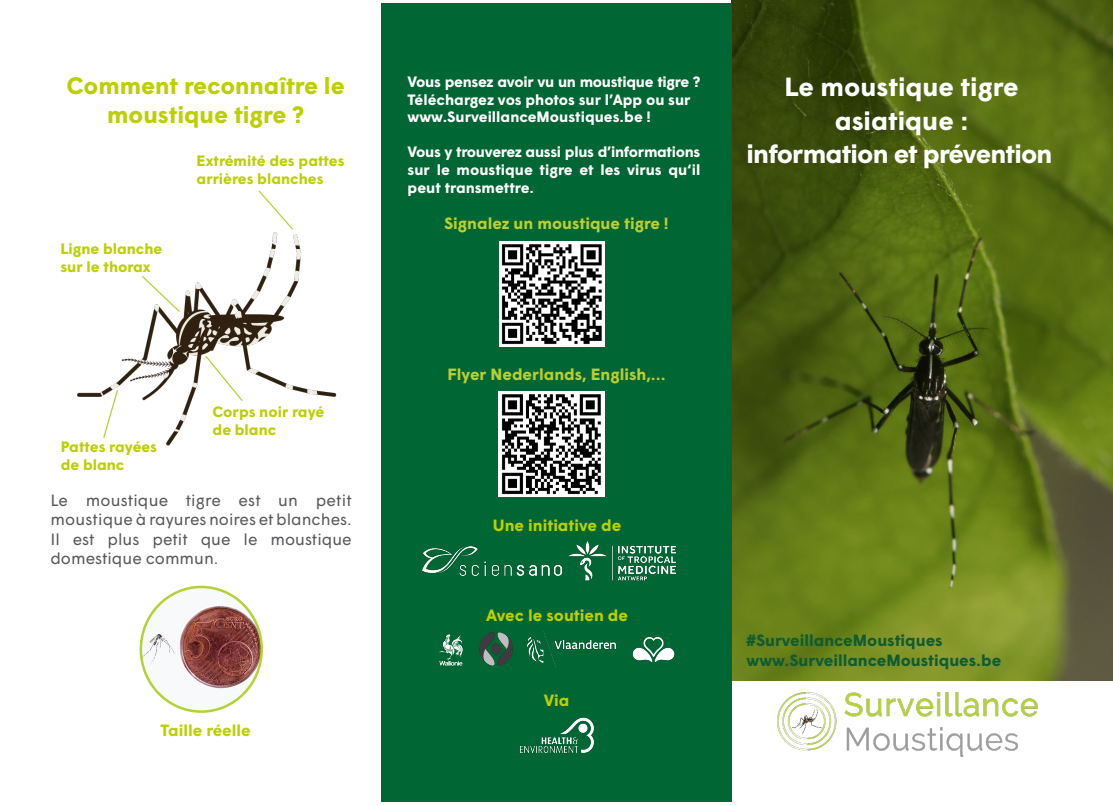
<style>
.page{position:relative;width:1113px;height:805px;background:#fff}
.page>*{position:absolute;margin:0;border:0;box-sizing:border-box;transform-origin:0 0}
.t1{font:700 26.25px/33.8px "Wigrum";color:#fff;text-align:center}
.t2{font:700 26.25px "Wigrum";letter-spacing:-.03em;color:#fff}
.t3{font:700 23.75px/28.5px "Wigrum";color:#bccf00;text-align:center}
.t4{font:16.25px/19.5px "Wigrum";color:#58595b;text-align:justify}
.t5{font:700 16.25px "Wigrum";color:#105c32}
.t6{font:700 16.25px "Wigrum";color:#bace32}
.t7{font:700 16.25px "Wigrum";color:#bccf00}
.t8{font:700 15px/17.5px "Wigrum";color:#fff;text-align:justify}
.t9{font:700 15px/18px "Wigrum";color:#bccf00}
.t10{font:700 15px/17.5px "Wigrum";letter-spacing:-.02em;color:#fff}
</style>
<div class="page">
<img style="left:732px;top:0;width:380px;height:680px">
<div style="left:381px;top:3px;width:351px;height:798px;background:#063"></div>
<img style="left:77px;top:232px;width:260px;height:214px">
<svg style="left:204px;top:354px;width:40px;height:48px"></svg>
<svg style="left:102px;top:388px;width:17px;height:51px"></svg>
<svg style="left:140px;top:274px;width:41px;height:39px"></svg>
<svg style="left:258px;top:190px;width:35px;height:40px"></svg>
<img style="left:499px;top:241px;width:106px;height:105px">
<img style="left:777px;top:692px;width:260px;height:64px">
<img style="left:141px;top:588px;width:121px;height:123px">
<img style="left:632px;top:637px;width:43px;height:26px">
<img style="left:439px;top:634px;width:24px;height:32px">
<img style="left:479px;top:632px;width:34px;height:34px">
<img style="left:572px;top:541px;width:105px;height:40px">
<img style="left:519px;top:717px;width:75px;height:36px">
<img style="left:422px;top:546px;width:150px;height:30px">
<img style="left:528px;top:631px;width:87px;height:37px">
<img style="left:498px;top:391px;width:106px;height:105px">
<p class="t10" style="left:407px;top:72px;width:294px">Vous pensez avoir vu un moustique tigre ?<br>Téléchargez vos photos sur l’App ou sur</p>
<p class="t8" style="left:407px;top:107px;width:245px">www.SurveillanceMoustiques.be !</p>
<p class="t8" style="left:407px;top:142px;width:294px">Vous y trouverez aussi plus d’informations sur le moustique tigre et les virus qu‘il peut transmettre.</p>
<p class="t3" style="left:67px;top:70px;width:279px">Comment reconnaître le moustique tigre ?</p>
<p class="t1" style="left:784px;top:68px;width:235px">Le moustique tigre asiatique :</p>
<p class="t9" style="left:197px;top:151px;width:149px">Extrémité des pattes</p>
<p class="t2" style="left:746px;top:134px;width:307px">information et prévention</p>
<p class="t9" style="left:197px;top:169px;width:128px">arrières blanches</p>
<p class="t9" style="left:60px;top:238px;width:103px">Ligne blanche sur le thorax</p>
<p class="t9" style="left:61px;top:436px;width:98px">Pattes rayées de blanc</p>
<p class="t9" style="left:212px;top:401px;width:113px">Corps noir rayé de blanc</p>
<p class="t4" style="left:50px;top:489px;width:303px">Le moustique tigre est un petit moustique à rayures noires et blanches.<br>Il est plus petit que le moustique domestique commun.</p>
<p class="t7" style="left:161px;top:717px;width:92px">Taille réelle</p>
<p class="t6" style="left:444px;top:211px;width:226px">Signalez un moustique tigre !</p>
<p class="t6" style="left:447px;top:361px;width:220px">Flyer Nederlands, English,...</p>
<p class="t7" style="left:493px;top:513px;width:130px">Une initiative de</p>
<p class="t7" style="left:486px;top:603px;width:143px">Avec le soutien de</p>
<p class="t7" style="left:543px;top:687px;width:27px">Via</p>
<p class="t5" style="left:746px;top:628px;width:198px">#SurveillanceMoustiques</p>
<p class="t5" style="left:746px;top:647px;width:256px">www.SurveillanceMoustiques.be</p>
</div>
